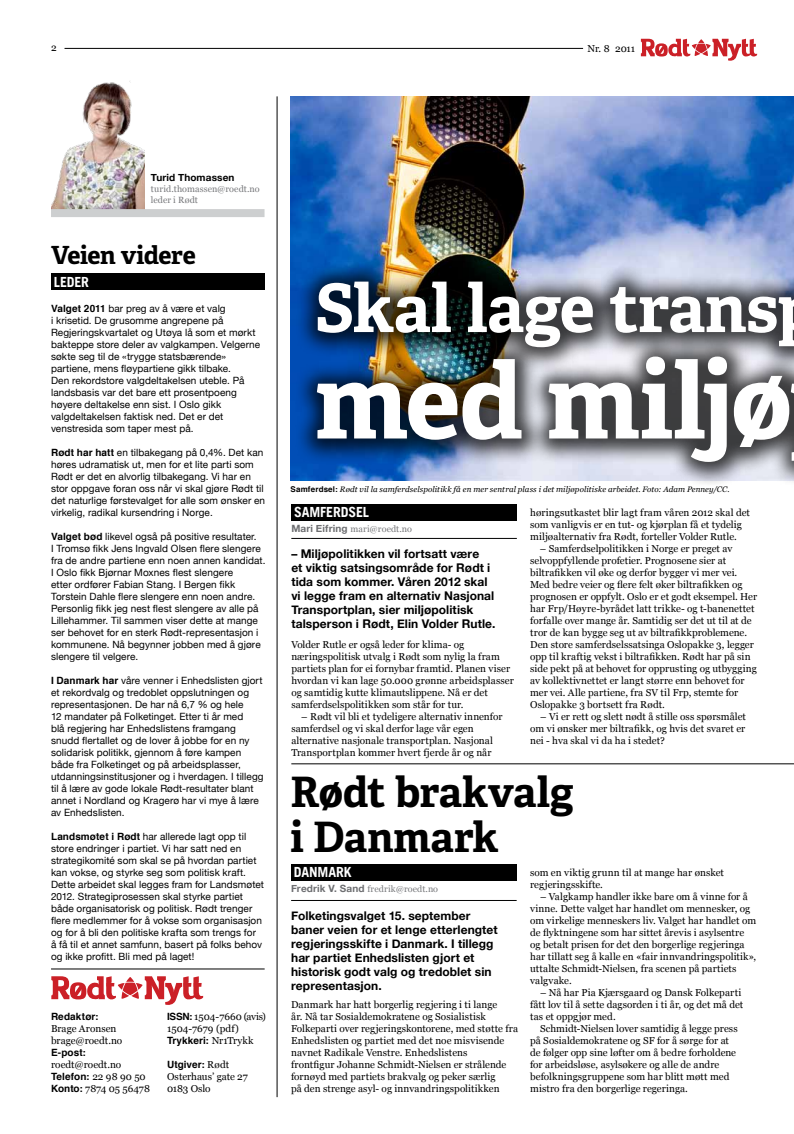
<style>
.page{position:relative;width:794px;height:1134px;background:#fff}
.page>*{position:absolute;margin:0;border:0;box-sizing:border-box;transform-origin:0 0}
.t1{font:700 105.2px "Adelle Basic";letter-spacing:-.02em;color:#fff}
.t2{font:700 66.8px "Adelle Basic";letter-spacing:-.01em;color:#fff}
.t3{font:700 41.9px/45px "Adelle Basic";letter-spacing:-.01em;color:#000}
.t4{font:700 25px "Adelle Basic";letter-spacing:-.015em;color:#000}
.t5{font:700 14px "Trade Gothic LT";letter-spacing:-.005em;color:#fff}
.t6{font:700 12px/14px "Helvetica Neue";letter-spacing:.005em;color:#000}
.t7{font:10px/12px "Georgia";letter-spacing:.005em;color:#000}
.t8{font:10px/12px "Helvetica Neue";letter-spacing:.005em;color:#000}
.t9{font:700 10px "Helvetica";letter-spacing:.005em;color:#000}
.t10{font:700 10px "Helvetica Neue";letter-spacing:.015em;color:#000}
.t11{font:9px/11px "Georgia";letter-spacing:.015em;color:#77787b}
.t12{font:italic 8px "Georgia";letter-spacing:.01em;color:#000}
.s1{font-family:"Helvetica";font-weight:700}
.s2{font-family:"Georgia";font-weight:400}
.s3{font-family:"Helvetica";font-weight:700;font-style:normal}
.s4{font-family:"Helvetica Neue";font-weight:700;font-size:10px;color:#6d6e71}
</style>
<div class="page">
<hr style="left:65px;top:48px;width:518px;height:1px;background:#000">
<svg style="left:641px;top:39px;width:116px;height:22px"></svg>
<img style="left:291px;top:96px;width:503px;height:384px">
<div style="left:291px;top:864px;width:226px;height:16px;background:#000"></div>
<hr style="left:291px;top:900px;width:225px;height:1px;background:#000">
<div style="left:51px;top:273px;width:213px;height:17px;background:#000"></div>
<hr style="left:277px;top:96px;width:1px;height:1001px;background:#000">
<hr style="left:291px;top:764px;width:503px;height:1px;background:#000">
<div style="left:291px;top:504px;width:226px;height:16px;background:#000"></div>
<hr style="left:291px;top:538px;width:226px;height:1px;background:#000">
<hr style="left:51px;top:969px;width:214px;height:1px;background:#000">
<svg style="left:51px;top:976px;width:152px;height:29px"></svg>
<img style="left:51px;top:81px;width:93px;height:128px">
<div style="left:51px;top:209px;width:213px;height:8px;background:#cdcfd0"></div>
<div style="left:295px;top:259px;width:499px;height:229px;background:#000;opacity:.75"></div>
<p class="t7" style="left:51px;top:42px;width:7px">2</p>
<p class="t7" style="left:587px;top:42px;width:49px">Nr. 8 2011</p>
<p class="t10" style="left:151px;top:172px;width:85px">Turid Thomassen</p>
<p class="t11" style="left:151px;top:184px;width:110px">turid.thomassen@roedt.no leder i Rødt</p>
<h3 class="t4" style="left:51px;top:239px;width:146px">Veien videre</h3>
<h3 class="t5" style="left:54px;top:273px;width:35px">LEDER</h3>
<p class="t8" style="left:51px;top:302px;width:211px"><span class="s1">Valget 2011</span> bar preg av å være et valg<br>i krisetid. De grusomme angrepene på Regjeringskvartalet og Utøya lå som et mørkt bakteppe store deler av valgkampen. Velgerne søkte seg til de «trygge statsbærende» partiene, mens fløypartiene gikk tilbake.<br>Den rekordstore valgdeltakelsen uteble. På landsbasis var det bare ett prosentpoeng høyere deltakelse enn sist. I Oslo gikk valgdeltakelsen faktisk ned. Det er det venstresida som taper mest på.</p>
<p class="t8" style="left:51px;top:446px;width:216px"><span class="s1">Rødt har hatt</span> en tilbakegang på 0,4%. Det kan høres udramatisk ut, men for et lite parti som Rødt er det en alvorlig tilbakegang. Vi har en stor oppgave foran oss når vi skal gjøre Rødt til det naturlige førstevalget for alle som ønsker en virkelig, radikal kursendring i Norge.</p>
<p class="t8" style="left:51px;top:530px;width:216px"><span class="s1">Valget bød</span> likevel også på positive resultater.<br>I Tromsø fikk Jens Ingvald Olsen flere slengere fra de andre partiene enn noen annen kandidat.<br>I Oslo fikk Bjørnar Moxnes flest slengere<br>etter ordfører Fabian Stang. I Bergen fikk Torstein Dahle flere slengere enn noen andre.<br>Personlig fikk jeg nest flest slengere av alle på Lillehammer. Til sammen viser dette at mange ser behovet for en sterk Rødt-representasjon i kommunene. Nå begynner jobben med å gjøre slengere til velgere.</p>
<p class="t8" style="left:51px;top:674px;width:214px"><span class="s1">I Danmark har</span> våre venner i Enhedslisten gjort et rekordvalg og tredoblet oppslutningen og representasjonen. De har nå 6,7 % og hele<br>12 mandater på Folketinget. Etter ti år med<br>blå regjering har Enhedslistens framgang snudd flertallet og de lover å jobbe for en ny solidarisk politikk, gjennom å føre kampen både fra Folketinget og på arbeidsplasser, utdanningsinstitusjoner og i hverdagen. I tillegg til å lære av gode lokale Rødt-resultater blant annet i Nordland og Kragerø har vi mye å lære av Enhedslisten.</p>
<p class="t8" style="left:51px;top:830px;width:215px"><span class="s1">Landsmøtet i Rødt</span> har allerede lagt opp til store endringer i partiet. Vi har satt ned en strategikomité som skal se på hvordan partiet kan vokse, og styrke seg som politisk kraft.<br>Dette arbeidet skal legges fram for Landsmøtet 2012. Strategiprosessen skal styrke partiet både organisatorisk og politisk. Rødt trenger flere medlemmer for å vokse som organisasjon og for å bli den politiske krafta som trengs for<br>å få til et annet samfunn, basert på folks behov og ikke profitt. Bli med på laget!</p>
<p class="t9" style="left:51px;top:1008px;width:49px">Redaktør:</p>
<p class="t7" style="left:51px;top:1023px;width:73px">Brage Aronsen brage@roedt.no</p>
<p class="t9" style="left:51px;top:1044px;width:36px">E-post:</p>
<p class="t7" style="left:51px;top:1059px;width:72px">roedt@roedt.no</p>
<p class="t9" style="left:51px;top:1068px;width:96px">Telefon: <span class="s2">22 98 90 50</span></p>
<p class="t7" style="left:51px;top:1083px;width:100px"><span class="s1">Konto:</span> 7874 05 56478</p>
<p class="t7" style="left:167px;top:1011px;width:100px"><span class="s1">ISSN:</span> 1504-7660 (avis)<br>1504-7679 (pdf)</p>
<p class="t9" style="left:167px;top:1032px;width:88px">Trykkeri: <span class="s2">Nr1Trykk</span></p>
<p class="t9" style="left:167px;top:1056px;width:64px">Utgiver: <span class="s2">Rødt</span></p>
<p class="t7" style="left:167px;top:1071px;width:82px">Osterhaus’ gate 27<br>0183 Oslo</p>
<h2 class="t2" style="left:315px;top:266px;width:465px">Skal lage trans</h2>
<h1 class="t1" style="left:315px;top:334px;width:479px">med miljø</h1>
<p class="t12" style="left:291px;top:484px;width:440px"><span class="s3">Samferdsel:</span> Rødt vil la samferdselspolitikk få en mer sentral plass i det miljøpolitiske arbeidet. Foto: Adam Penney/CC.</p>
<h3 class="t5" style="left:294px;top:504px;width:76px">SAMFERDSEL</h3>
<p class="t11" style="left:291px;top:524px;width:122px"><span class="s4">Mari Eifring</span> mari@roedt.no</p>
<p class="t6" style="left:291px;top:547px;width:205px">– Miljøpolitikken vil fortsatt være<br>et viktig satsingsområde for Rødt i tida som kommer. Våren 2012 skal vi legge fram en alternativ Nasjonal Transportplan, sier miljøpolitisk talsperson i Rødt, Elin Volder Rutle.</p>
<p class="t7" style="left:291px;top:639px;width:224px">Volder Rutle er også leder for klima- og næringspolitisk utvalg i Rødt som nylig la fram partiets plan for ei fornybar framtid. Planen viser hvordan vi kan lage 50.000 grønne arbeidsplasser og samtidig kutte klimautslippene. Nå er det samferdselspolitikken som står for tur.</p>
<p class="t7" style="left:291px;top:711px;width:213px;text-indent:10px">– Rødt vil bli et tydeligere alternativ innenfor samferdsel og vi skal derfor lage vår egen alternative nasjonale transportplan. Nasjonal Transportplan kommer hvert fjerde år og når</p>
<p class="t7" style="left:530px;top:507px;width:221px">høringsutkastet blir lagt fram våren 2012 skal det som vanligvis er en tut- og kjørplan få et tydelig miljøalternativ fra Rødt, forteller Volder Rutle.</p>
<p class="t7" style="left:530px;top:543px;width:228px;text-indent:10px">– Samferdselpolitikken i Norge er preget av selvoppfyllende profetier. Prognosene sier at biltrafikken vil øke og derfor bygger vi mer vei.<br>Med bedre veier og flere felt øker biltrafikken og prognosen er oppfylt. Oslo er et godt eksempel. Her har Frp/Høyre-byrådet latt trikke- og t-banenettet forfalle over mange år. Samtidig ser det ut til at de tror de kan bygge seg ut av biltrafikkproblemene.<br>Den store samferdselssatsinga Oslopakke 3, legger opp til kraftig vekst i biltrafikken. Rødt har på sin side pekt på at behovet for opprusting og utbygging av kollektivnettet er langt større enn behovet for mer vei. Alle partiene, fra SV til Frp, stemte for Oslopakke 3 bortsett fra Rødt.</p>
<p class="t7" style="left:530px;top:711px;width:217px;text-align:justify;text-indent:10px">– Vi er rett og slett nødt å stille oss spørsmålet om vi ønsker mer biltrafikk, og hvis det svaret er nei - hva skal vi da ha i stedet?</p>
<h3 class="t3" style="left:291px;top:769px;width:284px">Rødt brakvalg i Danmark</h3>
<h3 class="t5" style="left:294px;top:864px;width:58px">DANMARK</h3>
<p class="t11" style="left:291px;top:884px;width:148px"><span class="s4">Fredrik V. Sand</span> fredrik@roedt.no</p>
<p class="t6" style="left:291px;top:909px;width:208px">Folketingsvalget 15. september baner veien for et lenge etterlengtet regjeringsskifte i Danmark. I tillegg har partiet Enhedslisten gjort et historisk godt valg og tredoblet sin representasjon.</p>
<p class="t7" style="left:291px;top:999px;width:228px">Danmark har hatt borgerlig regjering i ti lange<br>år. Nå tar Sosialdemokratene og Sosialistisk Folkeparti over regjeringskontorene, med støtte fra Enhedslisten og partiet med det noe misvisende navnet Radikale Venstre. Enhedslistens<br>frontfigur Johanne Schmidt-Nielsen er strålende fornøyd med partiets brakvalg og peker særlig<br>på den strenge asyl- og innvandringspolitikken</p>
<p class="t7" style="left:530px;top:867px;width:195px">som en viktig grunn til at mange har ønsket regjeringsskifte.</p>
<p class="t7" style="left:530px;top:891px;width:228px;text-indent:10px">– Valgkamp handler ikke bare om å vinne for å vinne. Dette valget har handlet om mennesker, og om virkelige menneskers liv. Valget har handlet om de flyktningene som har sittet årevis i asylsentre og betalt prisen for det den borgerlige regjeringa har tillatt seg å kalle en «fair innvandringspolitik», uttalte Schmidt-Nielsen, fra scenen på partiets valgvake.</p>
<p class="t7" style="left:530px;top:987px;width:215px;text-indent:10px">– Nå har Pia Kjærsgaard og Dansk Folkeparti fått lov til å sette dagsorden i ti år, og det må det tas et oppgjør med.</p>
<p class="t7" style="left:530px;top:1023px;width:209px;text-indent:10px">Schmidt-Nielsen lover samtidig å legge press på Sosialdemokratene og SF for å sørge for at de følger opp sine løfter om å bedre forholdene for arbeidsløse, asylsøkere og alle de andre befolkningsgruppene som har blitt møtt med mistro fra den borgerlige regeringa.</p>
</div>
